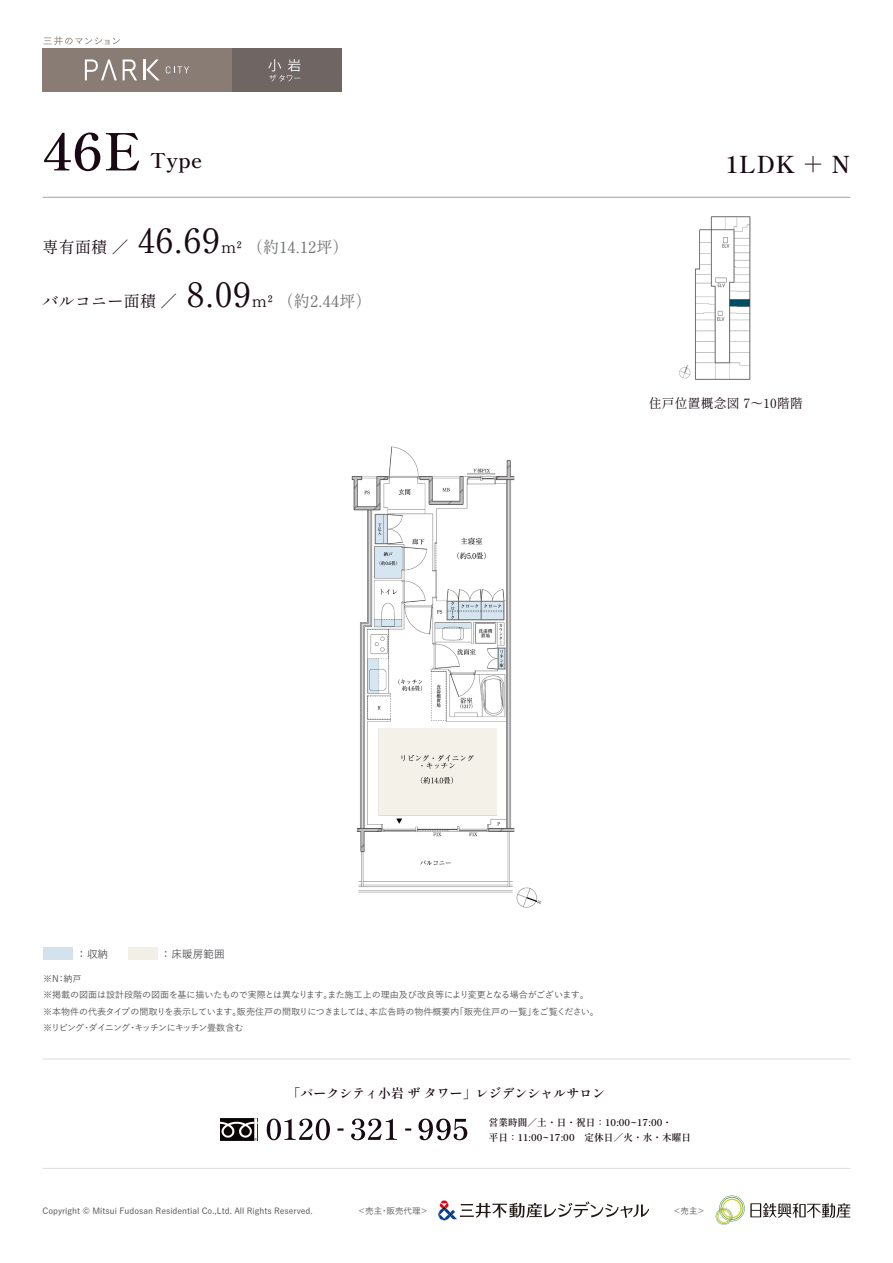
<style>
.page{position:relative;width:893px;height:1263px;background:#fff}
.page>*{position:absolute;margin:0;border:0;box-sizing:border-box;transform-origin:0 0}
.t1{font:600 51px "Shippori Mincho";color:#190913}
.t2{font:600 23.4px "Shippori Mincho";color:#190913}
.t3{font:600 20.4px "Shippori Mincho";color:#190913}
.t4{font:15.9px "Shippori Mincho";letter-spacing:.02em;color:#190913}
.t5{font:15.9px "Shippori Mincho";letter-spacing:.02em;color:#6d6f71}
.t6{font:600 12.75px "Shippori Mincho";letter-spacing:.015em;color:#190913}
.t7{font:12.75px "Shippori Mincho";letter-spacing:.02em;color:#190913}
.t8{font:500 10.65px "Yu Go";color:#514e53}
.t9{font:600 9.6px/15px "Shippori Mincho";letter-spacing:.015em;color:#190913}
.t10{font:500 9px/16.5px "Yu Go";letter-spacing:-.015em;color:#514e53}
.t11{font:500 8.55px "Yu Go";color:#514e53}
.s1{color:#190913}
.s2{font-size:34.05px;color:#190913}
.s3{font-size:34.05px}
.s4{color:#6d6f71}
</style>
<div class="page">
<img style="left:351px;top:446px;width:191px;height:462px">
<div style="left:43px;top:48px;width:189px;height:44px;background:#897c74"></div>
<svg style="left:146px;top:59px;width:13px;height:21px"></svg>
<hr style="left:143px;top:59px;width:2px;height:21px;background:#fff">
<svg style="left:85px;top:59px;width:32px;height:21px"></svg>
<svg style="left:123px;top:59px;width:14px;height:21px"></svg>
<svg style="left:43px;top:37px;width:77px;height:8px"></svg>
<div style="left:232px;top:48px;width:110px;height:44px;background:#6f6664"></div>
<svg style="left:166px;top:66px;width:23px;height:7px"></svg>
<svg style="left:268px;top:59px;width:32px;height:23px"></svg>
<hr style="left:43px;top:197px;width:807px;height:1px;background:#190913">
<div style="left:43px;top:947px;width:30px;height:13px;background:#d3e2ed"></div>
<div style="left:128px;top:947px;width:29px;height:13px;background:#f1efe6"></div>
<img style="left:679px;top:216px;width:72px;height:164px">
<svg style="left:267px;top:1118px;width:63px;height:22px"></svg>
<svg style="left:337px;top:1128px;width:7px;height:3px"></svg>
<svg style="left:351px;top:1118px;width:46px;height:22px"></svg>
<svg style="left:405px;top:1128px;width:6px;height:3px"></svg>
<svg style="left:418px;top:1118px;width:49px;height:22px"></svg>
<svg style="left:221px;top:1119px;width:36px;height:22px"></svg>
<hr style="left:43px;top:1059px;width:807px;height:1px;background:#190913">
<hr style="left:43px;top:1168px;width:807px;height:1px;background:#190913">
<svg style="left:438px;top:1200px;width:211px;height:21px"></svg>
<svg style="left:716px;top:1195px;width:134px;height:30px"></svg>
<h1 class="t1" style="left:43px;top:120px;width:100px">46E</h1>
<h3 class="t3" style="left:150px;top:148px;width:54px">Type</h3>
<h2 class="t2" style="left:726px;top:150px;width:126px">1LDK ＋ N</h2>
<h3 class="t5" style="left:43px;top:237px;width:308px"><span class="s1">専有面積 ／</span> <span class="s2">46.69</span><span class="s1">m²</span> （約14.12坪）</h3>
<h3 class="t4" style="left:43px;top:291px;width:331px">バルコニー面積 ／ <span class="s3">8.09</span>m² <span class="s4">（約2.44坪）</span></h3>
<h3 class="t7" style="left:649px;top:395px;width:155px">住戸位置概念図 7～10階階</h3>
<p class="t8" style="left:76px;top:944px;width:34px">： 収納</p>
<p class="t8" style="left:160px;top:944px;width:66px">： 床暖房範囲</p>
<p class="t10" style="left:43px;top:969px;width:557px">※N：納戸<br>※掲載の図面は設計段階の図面を基に描いたもので実際とは異なります。また施工上の理由及び改良等により変更となる場合がございます。※本物件の代表タイプの間取りを表示しています。販売住戸の間取りにつきましては、本広告時の物件概要内「販売住戸の一覧」をご覧ください。※リビング・ダイニング・キッチンにキッチン畳数含む</p>
<h3 class="t6" style="left:288px;top:1085px;width:319px">「パークシティ小岩 ザ タワー」レジデンシャルサロン</h3>
<p class="t9" style="left:489px;top:1115px;width:204px">営業時間／土・日・祝日：10:00~17:00・<br>平日：11:00~17:00　定休日／火・水・木曜日</p>
<p class="t11" style="left:43px;top:1203px;width:272px">Copyright © Mitsui Fudosan Residential Co.,Ltd. All Rights Reserved.</p>
<p class="t11" style="left:358px;top:1203px;width:72px">＜売主・販売代理＞</p>
<p class="t11" style="left:673px;top:1203px;width:34px">＜売主＞</p>
</div>
